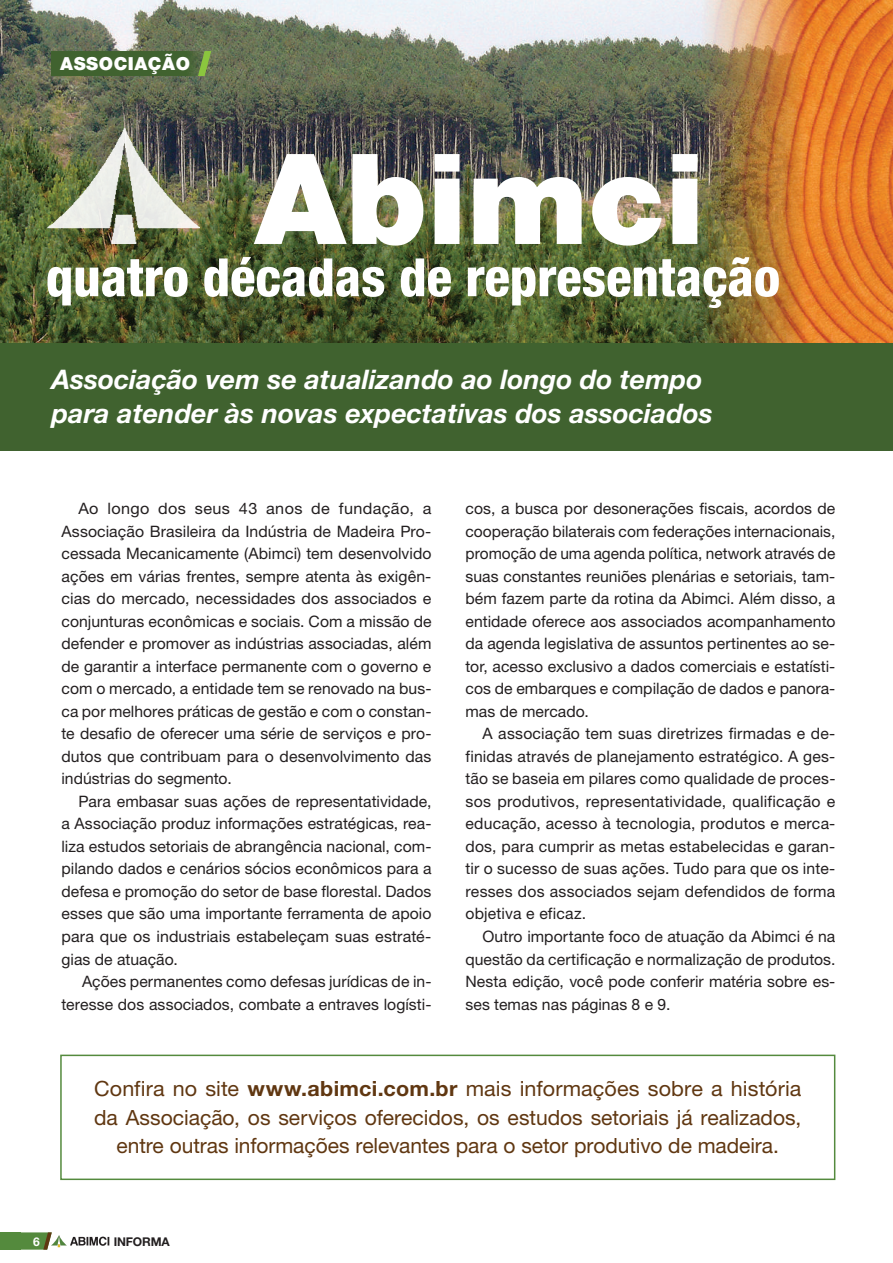
<style>
.page{position:relative;width:893px;height:1263px;background:#fff}
.page>*{position:absolute;margin:0;border:0;box-sizing:border-box;transform-origin:0 0}
.t1{font:900 125.85px "Helvetica Neue LT Pro";color:#fff}
.t2{font:800 condensed 52.8px "Helvetica Neue LT Pro";color:#fff}
.t3{font:italic 700 27px/34.5px "Helvetica Neue LT Pro";color:#fff}
.t4{font:21px/28.5px "Helvetica Neue LT Pro";color:#603711;text-align:center}
.t5{font:900 18px "Helvetica Neue LT Pro";letter-spacing:.03em;color:#fff}
.t6{font:15.75px/22.5px "Helvetica Neue LT Pro";letter-spacing:.005em;color:#231f20;text-align:justify}
.t7{font:700 12px "Helvetica Neue LT Pro";letter-spacing:-.01em;color:#231f20}
.t8{font:700 12px "Helvetica Neue LT Pro";color:#fff}
.s1{font-weight:700}
</style>
<div class="page">
<div style="left:0;top:342px;width:893px;height:109px;background:#40622f"></div>
<img style="left:0;top:0;width:685px;height:342px">
<img style="left:685px;top:0;width:208px;height:342px">
<img style="left:48px;top:127px;width:151px;height:117px">
<svg style="left:0;top:1232px;width:110px;height:17px"></svg>
<svg style="left:51px;top:51px;width:160px;height:25px;background:#456731"></svg>
<div style="left:60px;top:1054px;width:775px;height:126px;border:2px solid #548a3d"></div>
<p class="t5" style="left:60px;top:53px;width:131px">ASSOCIAÇÃO</p>
<h1 class="t1" style="left:255px;top:124px;width:451px">Abimci</h1>
<h2 class="t2" style="left:46px;top:245px;width:736px">quatro décadas de representação</h2>
<h3 class="t3" style="left:52px;top:361px;width:663px">Associação vem se atualizando ao longo do tempo para atender às novas expectativas dos associados</h3>
<p class="t6" style="left:62px;top:497px;width:371px;text-indent:17px">Ao longo dos seus 43 anos de fundação, a Associação Brasileira da Indústria de Madeira Pro&shy;cessada Mecanicamente (Abimci) tem desenvolvido ações em várias frentes, sempre atenta às exigên&shy;cias do mercado, necessidades dos associados e conjunturas econômicas e sociais. Com a missão de defender e promover as indústrias associadas, além de garantir a interface permanente com o governo e com o mercado, a entidade tem se renovado na bus&shy;ca por melhores práticas de gestão e com o constan&shy;te desafio de oferecer uma série de serviços e pro&shy;dutos que contribuam para o desenvolvimento das indústrias do segmento.</p>
<p class="t6" style="left:62px;top:790px;width:371px;text-indent:17px">Para embasar suas ações de representatividade, a Associação produz informações estratégicas, rea&shy;liza estudos setoriais de abrangência nacional, com&shy;pilando dados e cenários sócios econômicos para a defesa e promoção do setor de base florestal. Dados esses que são uma importante ferramenta de apoio para que os industriais estabeleçam suas estraté&shy;gias de atuação.</p>
<p class="t6" style="left:62px;top:970px;width:371px;text-align:right">Ações permanentes como defesas jurídicas de in&shy;teresse dos associados, combate a entraves logísti-</p>
<p class="t6" style="left:465px;top:497px;width:371px">cos, a busca por desonerações fiscais, acordos de cooperação bilaterais com federações internacionais, promoção de uma agenda política, network através de suas constantes reuniões plenárias e setoriais, tam&shy;bém fazem parte da rotina da Abimci. Além disso, a entidade oferece aos associados acompanhamento da agenda legislativa de assuntos pertinentes ao se&shy;tor, acesso exclusivo a dados comerciais e estatísti&shy;cos de embarques e compilação de dados e panora&shy;mas de mercado.</p>
<p class="t6" style="left:465px;top:722px;width:371px;text-indent:17px">A associação tem suas diretrizes firmadas e de&shy;finidas através de planejamento estratégico. A ges&shy;tão se baseia em pilares como qualidade de proces&shy;sos produtivos, representatividade, qualificação e educação, acesso à tecnologia, produtos e merca&shy;dos, para cumprir as metas estabelecidas e garan&shy;tir o sucesso de suas ações. Tudo para que os inte&shy;resses dos associados sejam defendidos de forma objetiva e eficaz.</p>
<p class="t6" style="left:465px;top:925px;width:371px;text-indent:17px">Outro importante foco de atuação da Abimci é na questão da certificação e normalização de produtos.<br>Nesta edição, você pode conferir matéria sobre es&shy;ses temas nas páginas 8 e 9.</p>
<h3 class="t4" style="left:94px;top:1074px;width:709px">Confira no site <span class="s1">www.abimci.com.br</span> mais informações sobre a história da Associação, os serviços oferecidos, os estudos setoriais já realizados, entre outras informações relevantes para o setor produtivo de madeira.</h3>
<p class="t8" style="left:33px;top:1234px;width:8px">6</p>
<p class="t7" style="left:114px;top:1234px;width:58px">INFORMA</p>
</div>
